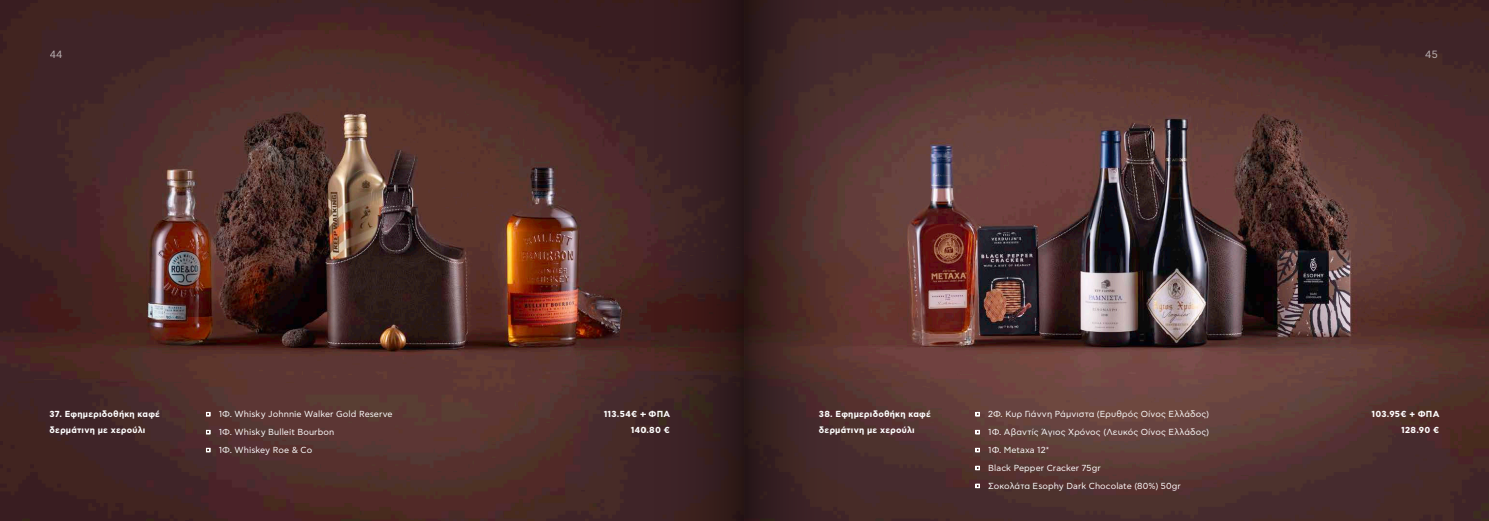
<style>
.page{position:relative;width:1489px;height:521px;background:#fff}
.page>*{position:absolute;margin:0;border:0;box-sizing:border-box;transform-origin:0 0}
.t1{font:10.5px "Asty CF Std";color:#fff}
.t2{font:8.75px/17.9px "Asty CF Std";letter-spacing:.01em;color:#fff}
.t3{font:700 8.75px/15.8px "Asty CF Std";letter-spacing:.025em;color:#fff;text-align:right}
</style>
<div class="page">
<img style="left:0;top:0;width:1488px;height:521px">
<svg style="left:645px;top:0;width:198px;height:521px;background:#3d2222"></svg>
<svg style="left:206px;top:412px;width:4px;height:4px"></svg>
<svg style="left:206px;top:430px;width:4px;height:4px"></svg>
<svg style="left:206px;top:448px;width:4px;height:4px"></svg>
<svg style="left:975px;top:412px;width:4px;height:4px"></svg>
<svg style="left:975px;top:430px;width:4px;height:4px"></svg>
<svg style="left:975px;top:448px;width:4px;height:4px"></svg>
<svg style="left:975px;top:466px;width:4px;height:4px"></svg>
<svg style="left:975px;top:484px;width:4px;height:4px"></svg>
<p class="t1" style="left:50px;top:49px;width:14px">44</p>
<p class="t3" style="left:50px;top:406px;width:112px;text-align:left">37. Εφημεριδοθήκη καφέ δερμάτινη με χερούλι</p>
<p class="t2" style="left:219px;top:405px;width:175px">1Φ. Whisky Johnnie Walker Gold Reserve<br>1Φ. Whisky Bulleit Bourbon<br>1Φ. Whiskey Roe &amp; Co</p>
<p class="t3" style="left:603px;top:406px;width:68px">113.54€ + ΦΠΑ<br>140.80 €</p>
<p class="t3" style="left:819px;top:406px;width:113px;text-align:left">38. Εφημεριδοθήκη καφέ δερμάτινη με χερούλι</p>
<p class="t2" style="left:988px;top:405px;width:222px">2Φ. Κυρ Γιάννη Ράμνιστα (Ερυθρός Οίνος Ελλάδος)<br>1Φ. Αβαντίς Άγιος Χρόνος (Λευκός Οίνος Ελλάδος)<br>1Φ. Metaxa 12*<br>Black Pepper Cracker 75gr<br>Σοκολάτα Esophy Dark Chocolate (80%) 50gr</p>
<p class="t1" style="left:1424px;top:49px;width:14px">45</p>
<p class="t3" style="left:1371px;top:406px;width:69px">103.95€ + ΦΠΑ<br>128.90 €</p>
</div>
